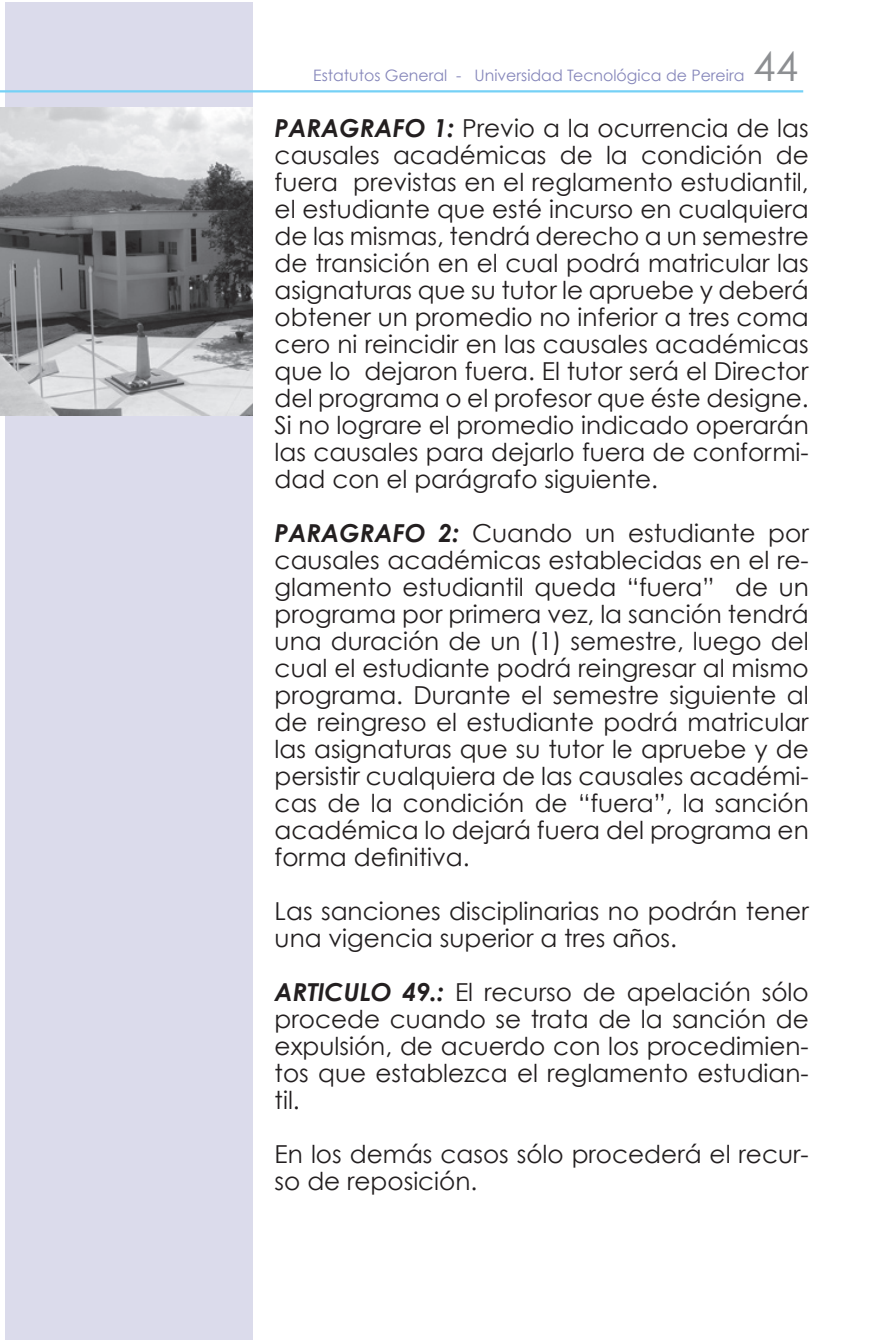
<style>
.page{position:relative;width:893px;height:1340px;background:#fff}
.page>*{position:absolute;margin:0;border:0;box-sizing:border-box;transform-origin:0 0}
.t1{font:40.5px "Century Gothic";color:#8d8f92}
.t2{font:24.75px/27px "Century Gothic";color:#231f20;text-align:justify}
.t3{font:15.75px "Century Gothic";color:#8586ba}
.s1{font-weight:700;font-style:italic}
</style>
<div class="page">
<div style="left:5px;top:2px;width:248px;height:1337px;background:#dbdbeb"></div>
<hr style="left:0;top:90px;width:803px;height:2px;background:#75d1f6">
<img style="left:0;top:107px;width:252px;height:308px">
<h1 class="t1" style="left:753px;top:42px;width:23px">44</h1>
<p class="t2" style="left:275px;top:114px;width:536px"><span class="s1">PARAGRAFO 1:</span> Previo a la ocurrencia de las causales académicas de la condición de fuera previstas en el reglamento estudiantil, el estudiante que esté incurso en cualquiera de las mismas, tendrá derecho a un semestre de transición en el cual podrá matricular las asignaturas que su tutor le apruebe y deberá obtener un promedio no inferior a tres coma cero ni reincidir en las causales académicas que lo dejaron fuera. El tutor será el Director del programa o el profesor que éste designe.<br>Si no lograre el promedio indicado operarán las causales para dejarlo fuera de conformi&shy;dad con el parágrafo siguiente.</p>
<p class="t2" style="left:275px;top:519px;width:536px"><span class="s1">PARAGRAFO 2:</span> Cuando un estudiante por causales académicas establecidas en el re&shy;glamento estudiantil queda “fuera” de un programa por primera vez, la sanción tendrá una duración de un (1) semestre, luego del cual el estudiante podrá reingresar al mismo programa. Durante el semestre siguiente al de reingreso el estudiante podrá matricular las asignaturas que su tutor le apruebe y de persistir cualquiera de las causales académi&shy;cas de la condición de “fuera”, la sanción académica lo dejará fuera del programa en forma definitiva.</p>
<p class="t2" style="left:275px;top:897px;width:536px">Las sanciones disciplinarias no podrán tener una vigencia superior a tres años.</p>
<p class="t2" style="left:275px;top:978px;width:536px"><span class="s1">ARTICULO 49.:</span> El recurso de apelación sólo procede cuando se trata de la sanción de expulsión, de acuerdo con los procedimien&shy;tos que establezca el reglamento estudian&shy;til.</p>
<p class="t2" style="left:275px;top:1140px;width:536px">En los demás casos sólo procederá el recur&shy;so de reposición.</p>
<p class="t3" style="left:313px;top:66px;width:433px">Estatutos General - Universidad Tecnológica de Pereira</p>
</div>
